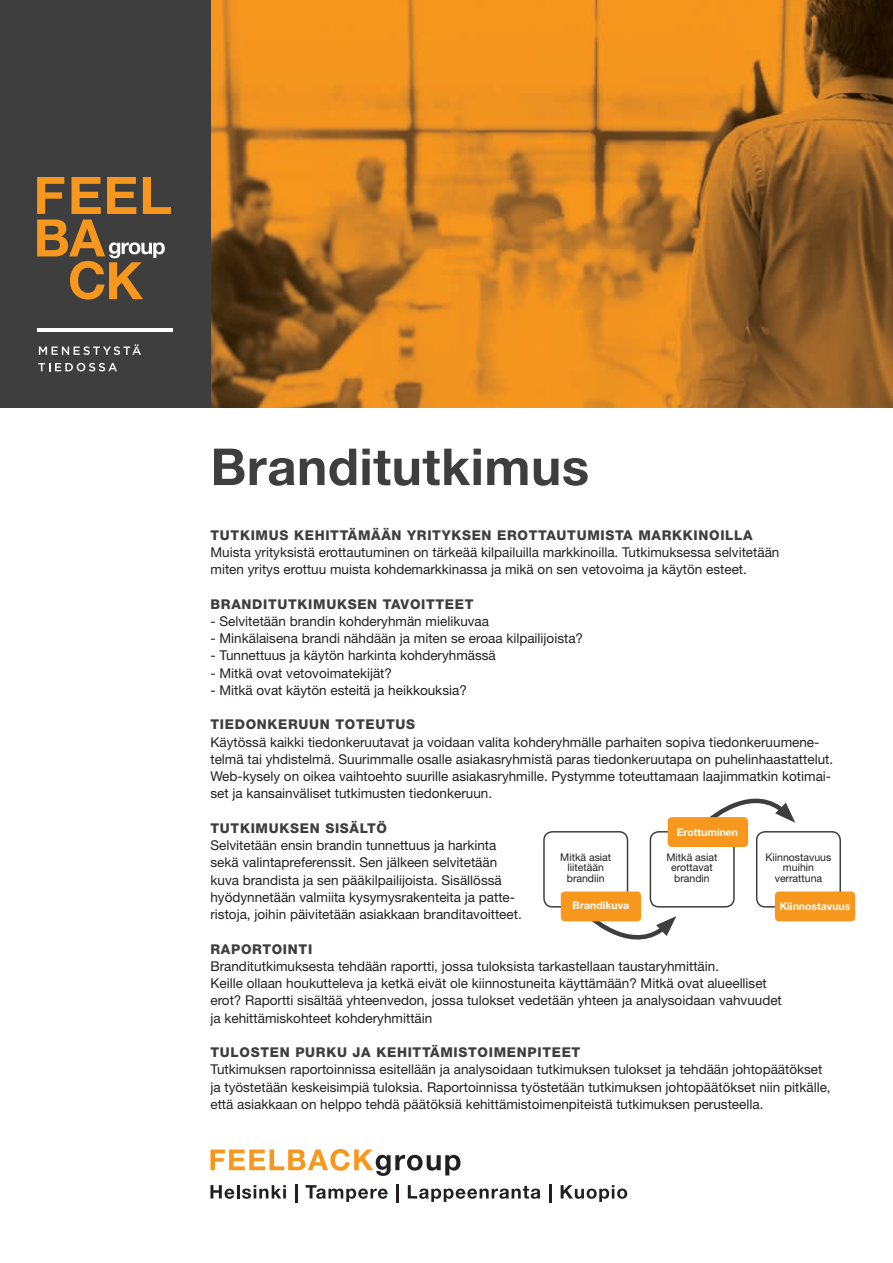
<style>
.page{position:relative;width:893px;height:1263px;background:#fff}
.page>*{position:absolute;margin:0;border:0;box-sizing:border-box;transform-origin:0 0}
.t1{font:700 51px "Helvetica Neue LT Std";letter-spacing:.01em;color:#3e3e3f}
.t2{font:13.5px/17.2px "Helvetica Neue LT Std";color:#231f20}
.t3{font:800 13.5px "Helvetica Neue LT Std";letter-spacing:.05em;color:#3e3e3f}
.t4{font:10.5px/10.5px "Helvetica Neue LT Std";color:#231f20;text-align:center}
.t5{font:700 10.5px "Helvetica Neue LT Std";color:#fff}
</style>
<div class="page">
<img style="left:210px;top:0;width:683px;height:407px">
<div style="left:0;top:0;width:210px;height:407px;background:#3e3e3f"></div>
<svg style="left:37px;top:177px;width:27px;height:37px"></svg>
<svg style="left:72px;top:177px;width:29px;height:37px"></svg>
<svg style="left:107px;top:177px;width:29px;height:37px"></svg>
<svg style="left:143px;top:177px;width:28px;height:37px"></svg>
<svg style="left:37px;top:220px;width:128px;height:80px"></svg>
<svg style="left:39px;top:344px;width:102px;height:11px"></svg>
<svg style="left:38px;top:363px;width:79px;height:8px"></svg>
<hr style="left:38px;top:328px;width:135px;height:4px;background:#fff">
<svg style="left:210px;top:1149px;width:250px;height:27px"></svg>
<svg style="left:210px;top:1185px;width:76px;height:14px"></svg>
<svg style="left:295px;top:1184px;width:2px;height:18px"></svg>
<svg style="left:306px;top:1185px;width:82px;height:17px"></svg>
<svg style="left:396px;top:1184px;width:2px;height:18px"></svg>
<svg style="left:408px;top:1185px;width:132px;height:17px"></svg>
<svg style="left:549px;top:1184px;width:2px;height:18px"></svg>
<svg style="left:561px;top:1185px;width:66px;height:17px"></svg>
<svg style="left:587px;top:914px;width:89px;height:26px"></svg>
<div style="left:543px;top:831px;width:85px;height:76px;border:2px solid #3e3e3f;border-radius:9px"></div>
<div style="left:650px;top:831px;width:85px;height:76px;border:2px solid #3e3e3f;border-radius:9px"></div>
<div style="left:756px;top:831px;width:85px;height:76px;border:2px solid #3e3e3f;border-radius:9px"></div>
<svg style="left:710px;top:798px;width:85px;height:26px"></svg>
<div style="left:561px;top:891px;width:80px;height:30px;background:#f7971d;border-radius:4px"></div>
<div style="left:668px;top:817px;width:80px;height:30px;background:#f7971d;border-radius:4px"></div>
<div style="left:775px;top:891px;width:80px;height:30px;background:#f7971d;border-radius:4px"></div>
<h1 class="t1" style="left:210px;top:435px;width:380px">Branditutkimus</h1>
<p class="t3" style="left:210px;top:527px;width:544px">TUTKIMUS KEHITTÄMÄÄN YRITYKSEN EROTTAUTUMISTA MARKKINOILLA</p>
<p class="t2" style="left:210px;top:543px;width:570px">Muista yrityksistä erottautuminen on tärkeää kilpailuilla markkinoilla. Tutkimuksessa selvitetään miten yritys erottuu muista kohdemarkkinassa ja mikä on sen vetovoima ja käytön esteet.</p>
<p class="t3" style="left:210px;top:596px;width:265px">BRANDITUTKIMUKSEN TAVOITTEET</p>
<p class="t2" style="left:210px;top:612px;width:280px">- Selvitetään brandin kohderyhmän mielikuvaa</p>
<p class="t2" style="left:210px;top:629px;width:374px">- Minkälaisena brandi nähdään ja miten se eroaa kilpailijoista?</p>
<p class="t2" style="left:210px;top:647px;width:287px">- Tunnettuus ja käytön harkinta kohderyhmässä</p>
<p class="t2" style="left:210px;top:664px;width:183px">- Mitkä ovat vetovoimatekijät?</p>
<p class="t2" style="left:210px;top:681px;width:258px">- Mitkä ovat käytön esteitä ja heikkouksia?</p>
<p class="t3" style="left:210px;top:716px;width:206px">TIEDONKERUUN TOTEUTUS</p>
<p class="t2" style="left:210px;top:733px;width:624px">Käytössä kaikki tiedonkeruutavat ja voidaan valita kohderyhmälle parhaiten sopiva tiedonkeruumene&shy;telmä tai yhdistelmä. Suurimmalle osalle asiakasryhmistä paras tiedonkeruutapa on puhelinhaastattelut.<br>Web-kysely on oikea vaihtoehto suurille asiakasryhmille. Pystymme toteuttamaan laajimmatkin kotimai&shy;set ja kansainväliset tutkimusten tiedonkeruun.</p>
<p class="t3" style="left:210px;top:820px;width:178px">TUTKIMUKSEN SISÄLTÖ</p>
<p class="t2" style="left:210px;top:836px;width:313px">Selvitetään ensin brandin tunnettuus ja harkinta sekä valintapreferenssit. Sen jälkeen selvitetään kuva brandista ja sen pääkilpailijoista. Sisällössä hyödynnetään valmiita kysymysrakenteita ja patte&shy;ristoja, joihin päivitetään asiakkaan branditavoitteet.</p>
<p class="t3" style="left:210px;top:941px;width:103px">RAPORTOINTI</p>
<p class="t2" style="left:210px;top:957px;width:573px">Branditutkimuksesta tehdään raportti, jossa tuloksista tarkastellaan taustaryhmittäin.<br>Keille ollaan houkutteleva ja ketkä eivät ole kiinnostuneita käyttämään? Mitkä ovat alueelliset erot? Raportti sisältää yhteenvedon, jossa tulokset vedetään yhteen ja analysoidaan vahvuudet ja kehittämiskohteet kohderyhmittäin</p>
<p class="t3" style="left:210px;top:1044px;width:371px">TULOSTEN PURKU JA KEHITTÄMISTOIMENPITEET</p>
<p class="t2" style="left:210px;top:1061px;width:622px">Tutkimuksen raportoinnissa esitellään ja analysoidaan tutkimuksen tulokset ja tehdään johtopäätökset ja työstetään keskeisimpiä tuloksia. Raportoinnissa työstetään tutkimuksen johtopäätökset niin pitkälle, että asiakkaan on helppo tehdä päätöksiä kehittämistoimenpiteistä tutkimuksen perusteella.</p>
<p class="t5" style="left:677px;top:826px;width:63px">Erottuminen</p>
<p class="t4" style="left:560px;top:852px;width:52px">Mitkä asiat liitetään brandiin</p>
<p class="t4" style="left:666px;top:852px;width:52px">Mitkä asiat erottavat brandin</p>
<p class="t4" style="left:766px;top:852px;width:67px">Kiinnostavuus muihin verrattuna</p>
<p class="t5" style="left:573px;top:899px;width:58px">Brandikuva</p>
<p class="t5" style="left:780px;top:900px;width:72px">Kiinnostavuus</p>
</div>
